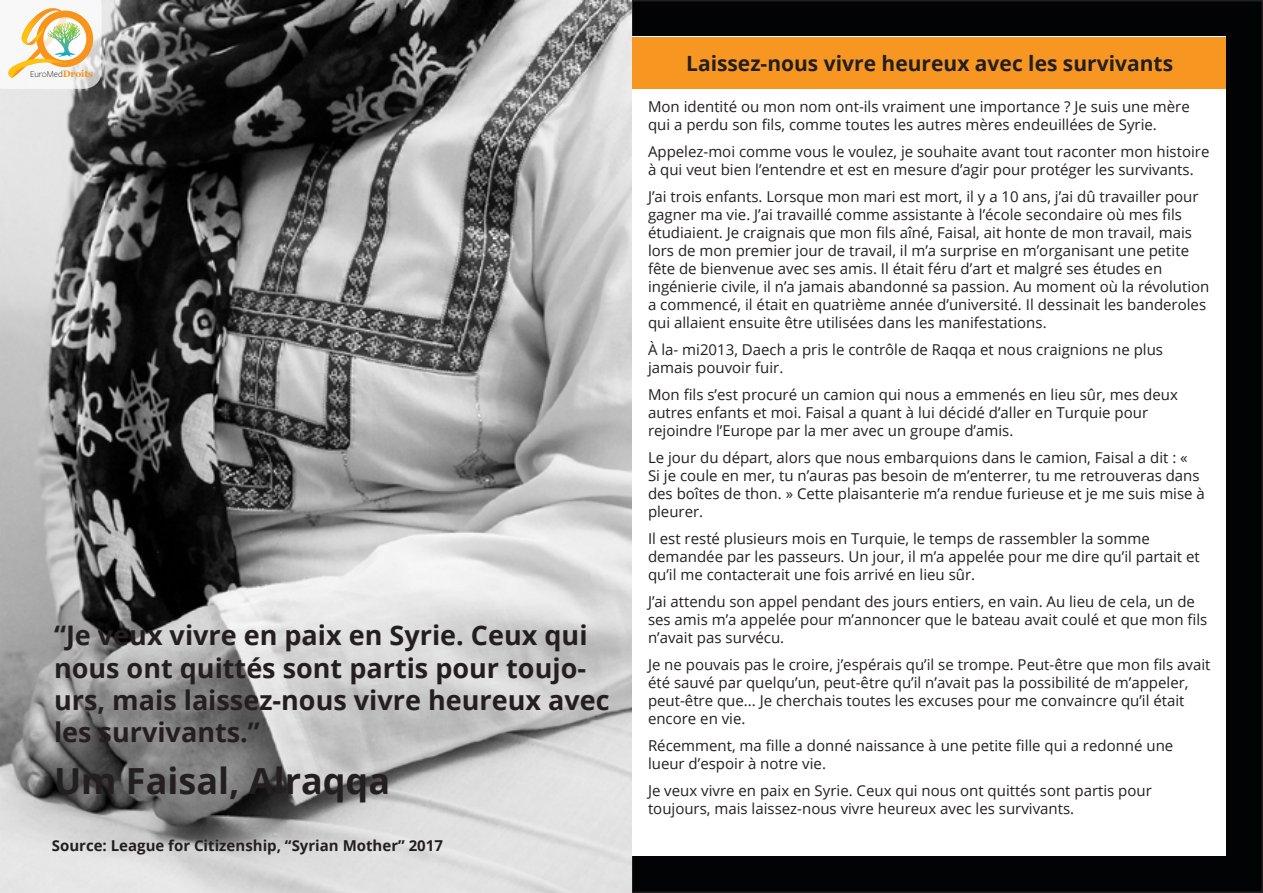
<style>
.page{position:relative;width:1263px;height:893px;background:#fff}
.page>*{position:absolute;margin:0;border:0;box-sizing:border-box;transform-origin:0 0}
.t1{font:700 36px "Open Sans";color:#231f20}
.t2{font:700 27px/32.4px "Open Sans";color:#231f20}
.t3{font:700 21px "Open Sans";color:#231f20}
.t4{font:15px/18px "Open Sans";color:#231f20}
.t5{font:700 15px "Open Sans";color:#231f20}
.t6{font:300 9.45px "Freight Sans Pro";letter-spacing:-.01em;color:#231f20}
.s1{font-family:"Georgia";font-weight:700;color:#f7941d}
</style>
<div class="page">
<div style="left:632px;top:1px;width:630px;height:891px;background:#020304"></div>
<img style="left:0;top:0;width:631px;height:892px">
<div style="left:632px;top:37px;width:594px;height:819px;background:#fff"></div>
<div style="left:632px;top:37px;width:594px;height:51px;background:#f89622"></div>
<svg style="left:0;top:0;width:101px;height:89px"></svg>
<p class="t6" style="left:30px;top:68px;width:65px">EuroMed<span class="s1">Droits</span></p>
<h2 class="t2" style="left:54px;top:618px;width:557px">“Je veux vivre en paix en Syrie. Ceux qui nous ont quittés sont partis pour toujo&shy;urs, mais laissez-nous vivre heureux avec les survivants.”</h2>
<h1 class="t1" style="left:54px;top:756px;width:338px">Um Faisal, Alraqqa</h1>
<p class="t5" style="left:52px;top:835px;width:393px">Source: League for Citizenship, “Syrian Mother” 2017</p>
<h3 class="t3" style="left:686px;top:49px;width:488px">Laissez-nous vivre heureux avec les survivants</h3>
<p class="t4" style="left:648px;top:98px;width:543px">Mon identité ou mon nom ont-ils vraiment une importance ? Je suis une mère qui a perdu son fils, comme toutes les autres mères endeuillées de Syrie.</p>
<p class="t4" style="left:648px;top:143px;width:563px">Appelez-moi comme vous le voulez, je souhaite avant tout raconter mon histoire à qui veut bien l’entendre et est en mesure d’agir pour protéger les survivants.</p>
<p class="t4" style="left:648px;top:188px;width:563px">J’ai trois enfants. Lorsque mon mari est mort, il y a 10 ans, j’ai dû travailler pour gagner ma vie. J’ai travaillé comme assistante à l’école secondaire où mes fils étudiaient. Je craignais que mon fils aîné, Faisal, ait honte de mon travail, mais lors de mon premier jour de travail, il m’a surprise en m’organisant une petite fête de bienvenue avec ses amis. Il était féru d’art et malgré ses études en ingénierie civile, il n’a jamais abandonné sa passion. Au moment où la révolution a commencé, il était en quatrième année d’université. Il dessinait les banderoles qui allaient ensuite être utilisées dans les manifestations.</p>
<p class="t4" style="left:648px;top:341px;width:517px">À la- mi2013, Daech a pris le contrôle de Raqqa et nous craignions ne plus jamais pouvoir fuir.</p>
<p class="t4" style="left:648px;top:386px;width:531px">Mon fils s’est procuré un camion qui nous a emmenés en lieu sûr, mes deux autres enfants et moi. Faisal a quant à lui décidé d’aller en Turquie pour rejoindre l’Europe par la mer avec un groupe d’amis.</p>
<p class="t4" style="left:648px;top:449px;width:558px">Le jour du départ, alors que nous embarquions dans le camion, Faisal a dit : «<br>Si je coule en mer, tu n’auras pas besoin de m’enterrer, tu me retrouveras dans des boîtes de thon. » Cette plaisanterie m’a rendue furieuse et je me suis mise à pleurer.</p>
<p class="t4" style="left:648px;top:530px;width:553px">Il est resté plusieurs mois en Turquie, le temps de rassembler la somme demandée par les passeurs. Un jour, il m’a appelée pour me dire qu’il partait et qu’il me contacterait une fois arrivé en lieu sûr.</p>
<p class="t4" style="left:648px;top:593px;width:561px">J’ai attendu son appel pendant des jours entiers, en vain. Au lieu de cela, un de ses amis m’a appelée pour m’annoncer que le bateau avait coulé et que mon fils n’avait pas survécu.</p>
<p class="t4" style="left:648px;top:656px;width:564px">Je ne pouvais pas le croire, j’espérais qu’il se trompe. Peut-être que mon fils avait été sauvé par quelqu’un, peut-être qu’il n’avait pas la possibilité de m’appeler, peut-être que... Je cherchais toutes les excuses pour me convaincre qu’il était encore en vie.</p>
<p class="t4" style="left:648px;top:737px;width:527px">Récemment, ma fille a donné naissance à une petite fille qui a redonné une lueur d’espoir à notre vie.</p>
<p class="t4" style="left:648px;top:782px;width:505px">Je veux vivre en paix en Syrie. Ceux qui nous ont quittés sont partis pour toujours, mais laissez-nous vivre heureux avec les survivants.</p>
</div>
